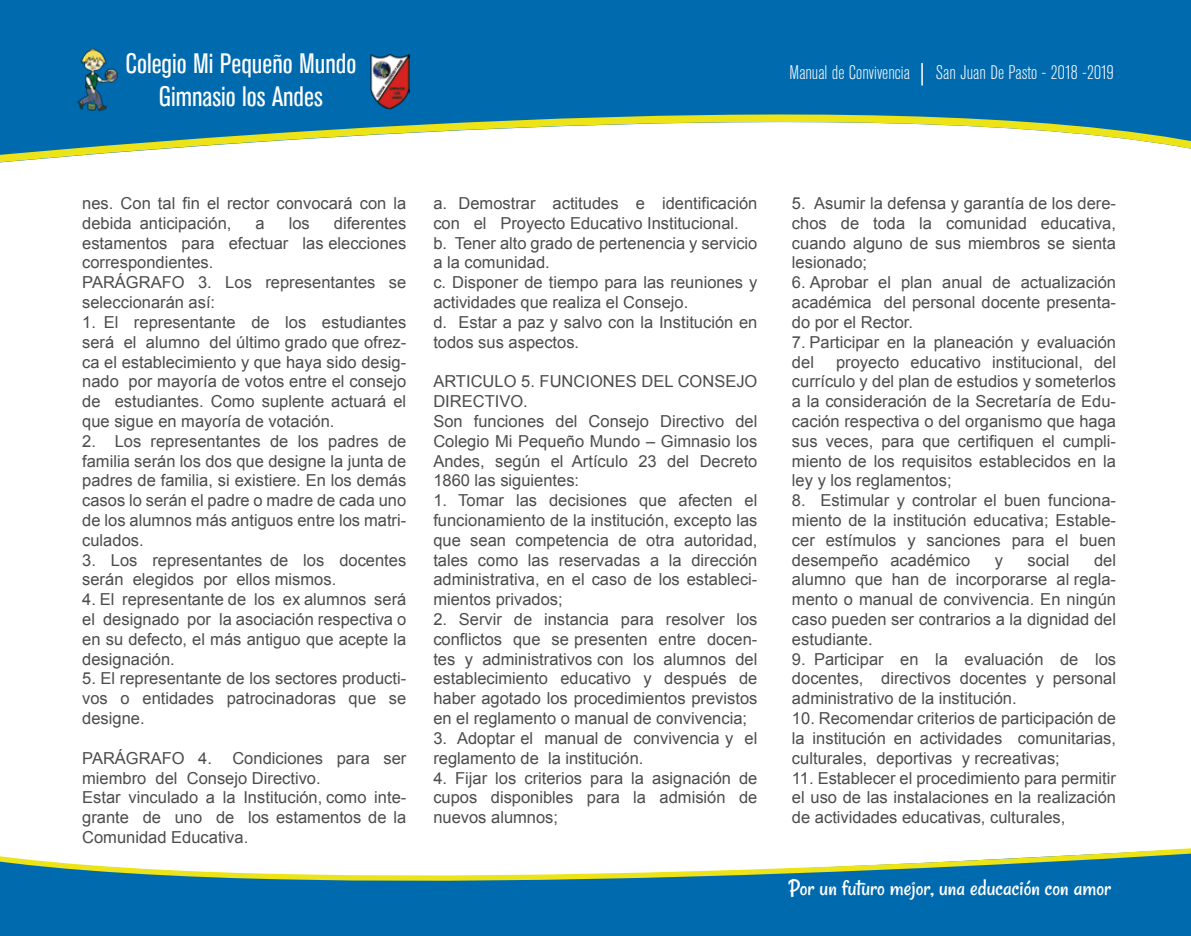
<style>
.page{position:relative;width:1191px;height:936px;background:#fff}
.page>*{position:absolute;margin:0;border:0;box-sizing:border-box;transform-origin:0 0}
.t1{font:condensed 27.9px/33.6px "Akzidenz Grotesk BE";color:#fff;text-align:center}
.t2{font:23.7px "Rancho";color:#fff}
.t3{font:300 condensed 19.5px "Akzidenz Grotesk BE";color:#fff}
.t4{font:16.5px/19.8px "Arial";color:#4c4c4d;text-align:justify}
</style>
<div class="page">
<svg style="left:0;top:0;width:1191px;height:163px;fill:#006aaf"></svg>
<div style="left:0;top:923px;width:1191px;height:12px;background:#006aaf"></div>
<svg style="left:0;top:848px;width:1191px;height:75px;fill:#006aaf"></svg>
<svg style="left:921px;top:63px;width:1px;height:22px"></svg>
<img style="left:370px;top:54px;width:40px;height:55px">
<img style="left:74px;top:43px;width:45px;height:72px">
<h1 class="t1" style="left:125px;top:47px;width:232px">Colegio Mi Pequeño Mundo<br>Gimnasio los Andes</h1>
<p class="t3" style="left:789px;top:62px;width:122px">Manual de Convivencia</p>
<p class="t3" style="left:936px;top:62px;width:179px">San Juan De Pasto - 2018 -2019</p>
<p class="t4" style="left:82px;top:193px;width:326px">nes. Con tal fin el rector convocará con la debida anticipación,</p>
<p class="t4" style="left:82px;top:213px;width:326px;text-align:left;text-indent:252px">diferentes estamentos para efectuar las elecciones correspondientes.<br>PARÁGRAFO 3. Los representantes se seleccionarán así:</p>
<p class="t4" style="left:82px;top:312px;width:325px">1. El representante de los estudiantes será el alumno del último grado que ofrez&shy;ca el establecimiento y que haya sido desig&shy;nado por mayoría de votos entre el consejo de estudiantes. Como suplente actuará el que sigue en mayoría de votación.</p>
<p class="t4" style="left:82px;top:431px;width:326px">2. Los representantes de los padres de familia serán los dos que designe la junta de padres de familia, si existiere. En los demás casos lo serán el padre o madre de cada uno de los alumnos más antiguos entre los matri&shy;culados.</p>
<p class="t4" style="left:82px;top:550px;width:325px">3. Los representantes de los docentes serán elegidos por ellos mismos.</p>
<p class="t4" style="left:82px;top:589px;width:326px">4. El representante de los ex alumnos será el designado por la asociación respectiva o en su defecto, el más antiguo que acepte la designación.</p>
<p class="t4" style="left:82px;top:669px;width:325px">5. El representante de los sectores producti&shy;vos o entidades patrocinadoras que se designe.</p>
<p class="t4" style="left:82px;top:748px;width:326px;text-align:left">PARÁGRAFO 4. Condiciones para ser miembro del Consejo Directivo.<br>Estar vinculado a la Institución, como inte&shy;grante de uno de los estamentos de la Comunidad Educativa.</p>
<p class="t4" style="left:255px;top:213px;width:11px">a</p>
<p class="t4" style="left:289px;top:213px;width:23px">los</p>
<p class="t4" style="left:433px;top:193px;width:325px;text-align:left">a. Demostrar actitudes e identificación con el Proyecto Educativo Institucional.<br>b. Tener alto grado de pertenencia y servicio a la comunidad.<br>c. Disponer de tiempo para las reuniones y actividades que realiza el Consejo.<br>d. Estar a paz y salvo con la Institución en todos sus aspectos.</p>
<p class="t4" style="left:433px;top:372px;width:325px;text-align:left">ARTICULO 5. FUNCIONES DEL CONSEJO<br>DIRECTIVO.<br>Son funciones del Consejo Directivo del<br>Colegio Mi Pequeño Mundo – Gimnasio los<br>Andes, según el Artículo 23 del Decreto<br>1860 las siguientes:</p>
<p class="t4" style="left:433px;top:490px;width:325px">1. Tomar las decisiones que afecten el funcionamiento de la institución, excepto las que sean competencia de otra autoridad, tales como las reservadas a la dirección administrativa, en el caso de los estableci&shy;mientos privados;</p>
<p class="t4" style="left:433px;top:609px;width:325px">2. Servir de instancia para resolver los conflictos que se presenten entre docen&shy;tes y administrativos con los alumnos del establecimiento educativo y después de haber agotado los procedimientos previstos en el reglamento o manual de convivencia;</p>
<p class="t4" style="left:433px;top:728px;width:325px">3. Adoptar el manual de convivencia y el reglamento de la institución.</p>
<p class="t4" style="left:433px;top:768px;width:325px">4. Fijar los criterios para la asignación de cupos disponibles para la admisión de nuevos alumnos;</p>
<p class="t4" style="left:792px;top:193px;width:325px">5. Asumir la defensa y garantía de los dere&shy;chos de toda la comunidad educativa, cuando alguno de sus miembros se sienta lesionado;</p>
<p class="t4" style="left:792px;top:273px;width:325px">6. Aprobar el plan anual de actualización académica del personal docente presenta&shy;do por el Rector.</p>
<p class="t4" style="left:792px;top:332px;width:325px">7. Participar en la planeación y evaluación del</p>
<p class="t4" style="left:792px;top:352px;width:325px;text-indent:44px">proyecto educativo institucional, del currículo y del plan de estudios y someterlos a la consideración de la Secretaría de Edu&shy;cación respectiva o del organismo que haga sus veces, para que certifiquen el cumpli&shy;miento de los requisitos establecidos en la ley y los reglamentos;</p>
<p class="t4" style="left:792px;top:490px;width:325px">8. Estimular y controlar el buen funciona&shy;miento de la institución educativa; Estable&shy;cer estímulos y sanciones para el buen desempeño académico</p>
<p class="t4" style="left:792px;top:550px;width:325px;text-indent:302px">del alumno que han de incorporarse al regla&shy;mento o manual de convivencia. En ningún caso pueden ser contrarios a la dignidad del estudiante.</p>
<p class="t4" style="left:792px;top:649px;width:326px">9. Participar en la evaluación de los docentes, directivos docentes y personal administrativo de la institución.</p>
<p class="t4" style="left:792px;top:708px;width:325px">10. Recomendar criterios de participación de la institución en actividades comunitarias, culturales, deportivas y recreativas;</p>
<p class="t4" style="left:792px;top:768px;width:325px">11. Establecer el procedimiento para permitir el uso de las instalaciones en la realización de actividades educativas, culturales,</p>
<p class="t4" style="left:994px;top:550px;width:10px">y</p>
<p class="t4" style="left:1027px;top:550px;width:44px">social</p>
<h2 class="t2" style="left:789px;top:873px;width:324px">Por un futuro mejor, una educación con amor</h2>
</div>
